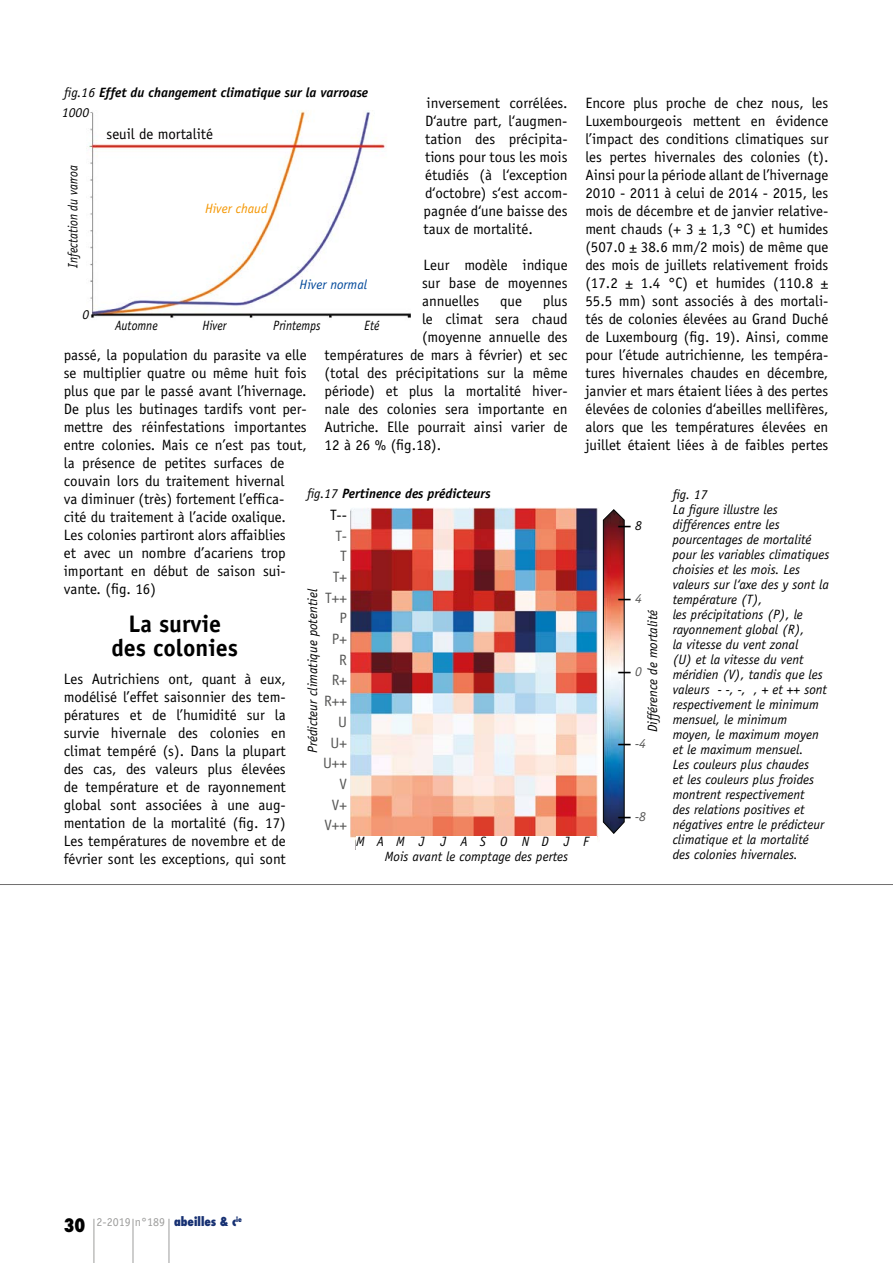
<style>
.page{position:relative;width:893px;height:1263px;background:#fff}
.page>*{position:absolute;margin:0;border:0;box-sizing:border-box;transform-origin:0 0}
.t1{font:700 24px/24px "Officina Sans";color:#000;text-align:center}
.t2{font:15px/18px "Officina Sans";color:#000;text-align:justify}
.t3{font:15px/20.7px "Officina Sans";color:#575756;text-align:right}
.t4{font:italic 13.5px/15px "Officina Sans";color:#000;text-align:center}
.t5{font:italic 700 13.5px/19.8px "Officina Sans";color:#000}
.t6{font:italic 13.5px "Officina Sans";color:#000;scale:.9 1}
.t7{font:italic 13.5px "Officina Sans";color:#00489a}
.t8{font:italic 13.5px "Officina Sans";color:#f49600}
.t9{font:700 13.5px "Officina Sans";color:#000}
.t10{font:italic 13.5px "Officina Sans";color:#575756}
.t11{font:12px "Officina Sans";color:#9d9d9c}
.s1{font-weight:400}
.s2{font-weight:400;font-style:italic}
.s3{font-weight:400;font-style:italic;color:#575756}
.s4{font-weight:700;font-style:normal;color:#000}
.s5{font-family:"Futura";font-weight:800;font-stretch:condensed;font-size:18px;color:#000}
.s6{font-family:"Futura";font-weight:800;font-stretch:condensed;color:#163072}
</style>
<div class="page">
<hr style="left:133px;top:1219px;width:1px;height:44px;background:#9d9d9c">
<hr style="left:169px;top:1219px;width:1px;height:44px;background:#9d9d9c">
<hr style="left:94px;top:1219px;width:1px;height:44px;background:#9d9d9c">
<img style="left:89px;top:110px;width:322px;height:208px">
<img style="left:351px;top:507px;width:248px;height:342px">
<img style="left:602px;top:509px;width:23px;height:325px">
<div style="left:356px;top:836px;width:241px;height:63px;background:#fff"></div>
<hr style="left:0;top:884px;width:893px;height:1px;background:#706f6f">
<p class="t5" style="left:62px;top:82px;width:307px"><span class="s1">fig.16</span> Effet du changement climatique sur la varroase<br><span class="s1">1000</span></p>
<p class="t2" style="left:424px;top:94px;width:146px">inversement corrélées.<br>D‘autre part, l‘augmen&shy;tation des précipita&shy;tions pour tous les mois étudiés (à l‘exception d‘octobre) s‘est accom&shy;pagnée d‘une baisse des taux de mortalité.</p>
<p class="t2" style="left:422px;top:256px;width:147px">Leur modèle indique sur base de moyennes annuelles</p>
<p class="t2" style="left:585px;top:94px;width:245px">Encore plus proche de chez nous, les Luxembourgeois mettent en évidence l’impact des conditions climatiques sur les pertes hivernales des colonies (t).<br>Ainsi pour la période allant de l’hivernage 2010 - 2011 à celui de 2014 - 2015, les mois de décembre et de janvier relative&shy;ment chauds (+ 3 ± 1,3 °C) et humides (507.0 ± 38.6 mm/2 mois) de même que des mois de juillets relativement froids (17.2 ± 1.4 °C) et humides (110.8 ± 55.5 mm) sont associés à des mortali&shy;tés de colonies élevées au Grand Duché de Luxembourg (fig. 19). Ainsi, comme pour l’étude autrichienne, les tempéra&shy;tures hivernales chaudes en décembre, janvier et mars étaient liées à des pertes élevées de colonies d‘abeilles mellifères, alors que les températures élevées en juillet étaient liées à de faibles pertes</p>
<p class="t2" style="left:106px;top:125px;width:108px">seuil de mortalité</p>
<p class="t6" style="left:65px;top:268px;width:115px;rotate:-90deg">Infectation du varroa</p>
<p class="t8" style="left:205px;top:200px;width:64px">Hiver chaud</p>
<p class="t7" style="left:300px;top:276px;width:69px">Hiver normal</p>
<p class="t2" style="left:500px;top:292px;width:23px">que</p>
<p class="t2" style="left:543px;top:292px;width:26px">plus</p>
<p class="t2" style="left:422px;top:310px;width:147px">le climat sera chaud</p>
<p class="t2" style="left:422px;top:328px;width:147px">(moyenne annuelle des</p>
<p class="t2" style="left:325px;top:346px;width:245px">températures de mars à février) et sec</p>
<p class="t2" style="left:325px;top:364px;width:245px">(total des précipitations sur la même</p>
<p class="t2" style="left:325px;top:382px;width:245px">période) et plus la mortalité hiver-</p>
<p class="t2" style="left:325px;top:400px;width:245px">nale des colonies sera importante en</p>
<p class="t2" style="left:325px;top:418px;width:244px">Autriche. Elle pourrait ainsi varier de</p>
<p class="t2" style="left:325px;top:436px;width:118px">12 à 26 % (fig.18).</p>
<p class="t4" style="left:82px;top:307px;width:8px">0</p>
<p class="t6" style="left:115px;top:317px;width:49px">Automne</p>
<p class="t6" style="left:202px;top:317px;width:28px">Hiver</p>
<p class="t6" style="left:273px;top:317px;width:54px">Printemps</p>
<p class="t6" style="left:364px;top:317px;width:18px">Eté</p>
<p class="t2" style="left:64px;top:346px;width:245px;text-align:left">passé, la population du parasite va elle se multiplier quatre ou même huit fois plus que par le passé avant l’hivernage.<br>De plus les butinages tardifs vont per&shy;mettre des réinfestations importantes entre colonies. Mais ce n’est pas tout, la présence de petites surfaces de couvain lors du traitement hivernal<br>va diminuer (très) fortement l’effica&shy;cité du traitement à l’acide oxalique.<br>Les colonies partiront alors affaiblies<br>et avec un nombre d’acariens trop important en début de saison sui&shy;vante. (fig. 16)</p>
<h1 class="t1" style="left:111px;top:611px;width:128px">La survie des colonies</h1>
<p class="t2" style="left:64px;top:670px;width:224px">Les Autrichiens ont, quant à eux, modélisé l’effet saisonnier des tem&shy;pératures et de l’humidité sur la survie hivernale des colonies en climat tempéré (s). Dans la plupart des cas, des valeurs plus élevées de température et de rayonnement global sont associées à une aug&shy;mentation de la mortalité (fig. 17)<br>Les températures de novembre et de février sont les exceptions, qui sont</p>
<p class="t5" style="left:307px;top:484px;width:185px"><span class="s1">fig.17</span> Pertinence des prédicteurs</p>
<p class="t4" style="left:673px;top:487px;width:158px;text-align:left">fig. 17<br>La figure illustre les différences entre les pourcentages de mortalité pour les variables climatiques choisies et les mois. Les valeurs sur l‘axe des y sont la température (T),<br>les précipitations (P), le rayonnement global (R),<br>la vitesse du vent zonal<br>(U) et la vitesse du vent méridien (V), tandis que les valeurs - -, -, , + et ++ sont respectivement le minimum mensuel, le minimum<br>moyen, le maximum moyen et le maximum mensuel.<br>Les couleurs plus chaudes<br>et les couleurs plus froides montrent respectivement<br>des relations positives et négatives entre le prédicteur climatique et la mortalité des colonies hivernales.</p>
<p class="t2" style="left:330px;top:506px;width:18px">T--</p>
<p class="t3" style="left:323px;top:525px;width:25px">T-<br>T<br>T+<br>T++<br>P<br>P+<br>R<br>R+<br>R++<br>U<br>U+<br>U++<br>V<br>V+<br>V++</p>
<p class="t9" style="left:618px;top:517px;width:26px">— <span class="s2">8</span></p>
<p class="t4" style="left:305px;top:753px;width:166px;rotate:-90deg">Prédicteur climatique potentiel</p>
<p class="t9" style="left:618px;top:590px;width:26px">— <span class="s3">4</span></p>
<p class="t4" style="left:645px;top:732px;width:124px;rotate:-90deg">Différence de mortalité</p>
<p class="t9" style="left:618px;top:663px;width:26px">— <span class="s3">0</span></p>
<p class="t10" style="left:618px;top:736px;width:30px"><span class="s4">—</span> -4</p>
<p class="t10" style="left:618px;top:809px;width:30px"><span class="s4">—</span> -8</p>
<p class="t4" style="left:356px;top:834px;width:234px">M A M J J A S O N D J F<br>Mois avant le comptage des pertes</p>
<p class="t11" style="left:64px;top:1215px;width:180px"><span class="s5">30</span> 2-2019 n°189 <span class="s6">abeilles &amp; c</span><sup>ie</sup></p>
</div>
